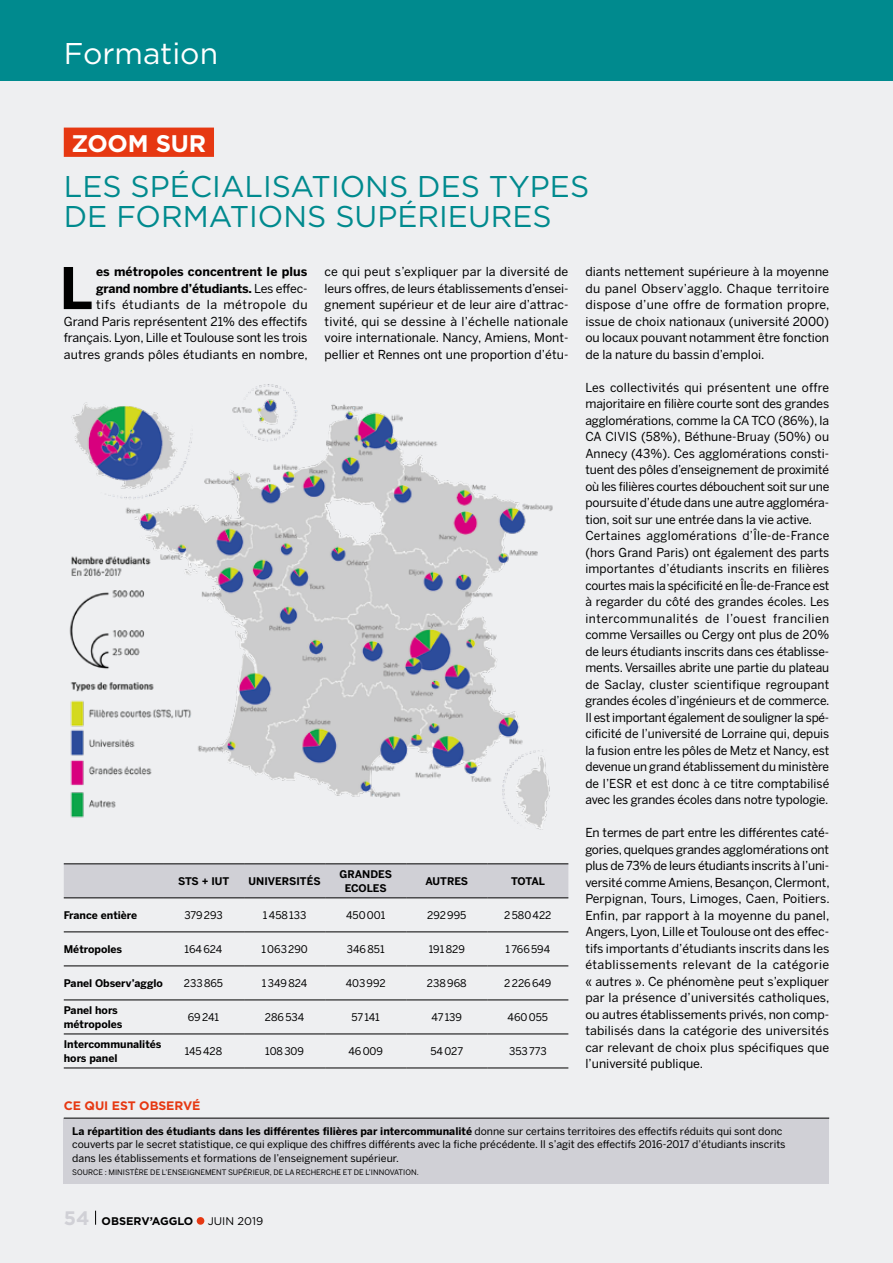
<style>
.page{position:relative;width:893px;height:1263px;background:#eeeff1}
.page>*{position:absolute;margin:0;border:0;box-sizing:border-box;transform-origin:0 0}
.t1{font:700 56.85px "Benton Sans";color:#000}
.t2{font:30px/30px "Gotham";color:#008a8e}
.t3{font:30px "Gotham";color:#fff}
.t4{font:700 24px "Gotham";letter-spacing:-.005em;color:#fff}
.t5{font:12.3px/16.5px "Benton Sans";letter-spacing:-.005em;color:#000;text-align:justify}
.t6{font:700 12.3px "Gotham";letter-spacing:-.005em;color:#e63812}
.t7{font:700 11.1px "Gotham";color:#000}
.t8{font:11.1px "Gotham";color:#000}
.t9{font:10.5px/13.5px "Benton Sans";color:#000}
.t10{font:700 10.5px/13.5px "Benton Sans";color:#000}
.t11{font:7.5px "Benton Sans";color:#000}
.s1{font-weight:700}
.s2{font-size:19.5px;color:#d0d0d6}
</style>
<div class="page">
<svg style="left:95px;top:1211px;width:1px;height:14px"></svg>
<div style="left:197px;top:1217px;width:7px;height:8px;background:#e63812;border-radius:50%"></div>
<div style="left:64px;top:1118px;width:765px;height:66px;background:#d0d0d6"></div>
<hr style="left:64px;top:1118px;width:765px;height:1px;background:#000">
<div style="left:64px;top:128px;width:150px;height:29px;background:#e63812"></div>
<img style="left:69px;top:384px;width:484px;height:446px">
<div style="left:64px;top:864px;width:504px;height:34px;background:#d0d0d6"></div>
<hr style="left:64px;top:863px;width:99px;height:1px;background:#000">
<hr style="left:163px;top:863px;width:81px;height:1px;background:#000">
<hr style="left:244px;top:863px;width:81px;height:1px;background:#000">
<hr style="left:325px;top:863px;width:81px;height:1px;background:#000">
<hr style="left:406px;top:863px;width:81px;height:1px;background:#000">
<hr style="left:487px;top:863px;width:81px;height:1px;background:#000">
<hr style="left:64px;top:898px;width:99px;height:1px;background:#000">
<hr style="left:163px;top:898px;width:81px;height:1px;background:#000">
<hr style="left:244px;top:898px;width:81px;height:1px;background:#000">
<hr style="left:325px;top:898px;width:81px;height:1px;background:#000">
<hr style="left:406px;top:898px;width:81px;height:1px;background:#000">
<hr style="left:487px;top:898px;width:81px;height:1px;background:#000">
<hr style="left:64px;top:932px;width:99px;height:1px;background:#000">
<hr style="left:163px;top:932px;width:81px;height:1px;background:#000">
<hr style="left:244px;top:932px;width:81px;height:1px;background:#000">
<hr style="left:325px;top:932px;width:81px;height:1px;background:#000">
<hr style="left:406px;top:932px;width:81px;height:1px;background:#000">
<hr style="left:487px;top:932px;width:81px;height:1px;background:#000">
<hr style="left:64px;top:966px;width:99px;height:1px;background:#000">
<hr style="left:163px;top:966px;width:81px;height:1px;background:#000">
<hr style="left:244px;top:966px;width:81px;height:1px;background:#000">
<hr style="left:325px;top:966px;width:81px;height:1px;background:#000">
<hr style="left:406px;top:966px;width:81px;height:1px;background:#000">
<hr style="left:487px;top:966px;width:81px;height:1px;background:#000">
<hr style="left:64px;top:1000px;width:99px;height:1px;background:#000">
<hr style="left:163px;top:1000px;width:81px;height:1px;background:#000">
<hr style="left:244px;top:1000px;width:81px;height:1px;background:#000">
<hr style="left:325px;top:1000px;width:81px;height:1px;background:#000">
<hr style="left:406px;top:1000px;width:81px;height:1px;background:#000">
<hr style="left:487px;top:1000px;width:81px;height:1px;background:#000">
<hr style="left:64px;top:1034px;width:99px;height:1px;background:#000">
<hr style="left:163px;top:1034px;width:81px;height:1px;background:#000">
<hr style="left:244px;top:1034px;width:81px;height:1px;background:#000">
<hr style="left:325px;top:1034px;width:81px;height:1px;background:#000">
<hr style="left:406px;top:1034px;width:81px;height:1px;background:#000">
<hr style="left:487px;top:1034px;width:81px;height:1px;background:#000">
<hr style="left:64px;top:1068px;width:99px;height:1px;background:#000">
<hr style="left:163px;top:1068px;width:81px;height:1px;background:#000">
<hr style="left:244px;top:1068px;width:81px;height:1px;background:#000">
<hr style="left:325px;top:1068px;width:81px;height:1px;background:#000">
<hr style="left:406px;top:1068px;width:81px;height:1px;background:#000">
<hr style="left:487px;top:1068px;width:81px;height:1px;background:#000">
<div style="left:0;top:0;width:893px;height:81px;background:#008a8e"></div>
<h2 class="t3" style="left:64px;top:34px;width:156px">Formation</h2>
<h3 class="t4" style="left:71px;top:127px;width:136px">ZOOM SUR</h3>
<h2 class="t2" style="left:64px;top:170px;width:527px">LES SPÉCIALISATIONS DES TYPES<br>DE FORMATIONS SUPÉRIEURES</h2>
<p class="t5" style="left:64px;top:263px;width:246px;text-align:right"><span class="s1">es métropoles concentrent le plus grand nombre d’étudiants.</span> Les effec-<br>tifs étudiants de la métropole du Grand Paris représentent 21% des effectifs français. Lyon, Lille et Toulouse sont les trois autres grands pôles étudiants en nombre,</p>
<p class="t5" style="left:325px;top:263px;width:245px">ce qui peut s’expliquer par la diversité de leurs offres, de leurs établissements d’ensei&shy;gnement supérieur et de leur aire d’attrac&shy;tivité, qui se dessine à l’échelle nationale voire internationale. Nancy, Amiens, Mont&shy;pellier et Rennes ont une proportion d’étu-</p>
<p class="t5" style="left:585px;top:263px;width:246px">diants nettement supérieure à la moyenne du panel Observ’agglo. Chaque territoire dispose d’une offre de formation propre, issue de choix nationaux (université 2000) ou locaux pouvant notamment être fonction de la nature du bassin d’emploi.</p>
<p class="t5" style="left:585px;top:379px;width:246px;text-align:left">Les collectivités qui présentent une offre majoritaire en filière courte sont des grandes agglomérations, comme la CA TCO (86%), la CA CIVIS (58%), Béthune-Bruay (50%) ou Annecy (43%). Ces agglomérations consti&shy;tuent des pôles d’enseignement de proximité où les filières courtes débouchent soit sur une poursuite d’étude dans une autre aggloméra&shy;tion, soit sur une entrée dans la vie active.<br>Certaines agglomérations d’Île-de-France (hors Grand Paris) ont également des parts importantes d’étudiants inscrits en filières courtes mais la spécificité en Île-de-France est à regarder du côté des grandes écoles. Les intercommunalités de l’ouest francilien comme Versailles ou Cergy ont plus de 20% de leurs étudiants inscrits dans ces établisse&shy;ments. Versailles abrite une partie du plateau de Saclay, cluster scientifique regroupant grandes écoles d’ingénieurs et de commerce.<br>Il est important également de souligner la spé&shy;cificité de l’université de Lorraine qui, depuis la fusion entre les pôles de Metz et Nancy, est devenue un grand établissement du ministère de l’ESR et est donc à ce titre comptabilisé avec les grandes écoles dans notre typologie.</p>
<p class="t5" style="left:585px;top:824px;width:246px">En termes de part entre les différentes caté&shy;gories, quelques grandes agglomérations ont plus de 73% de leurs étudiants inscrits à l’uni&shy;versité comme Amiens, Besançon, Clermont, Perpignan, Tours, Limoges, Caen, Poitiers.<br>Enfin, par rapport à la moyenne du panel, Angers, Lyon, Lille et Toulouse ont des effec&shy;tifs importants d’étudiants inscrits dans les établissements relevant de la catégorie « autres ». Ce phénomène peut s’expliquer par la présence d’universités catholiques, ou autres établissements privés, non comp&shy;tabilisés dans la catégorie des universités car relevant de choix plus spécifiques que l’université publique.</p>
<p class="t6" style="left:64px;top:1097px;width:138px">CE QUI EST OBSERVÉ</p>
<p class="t9" style="left:72px;top:1124px;width:715px"><span class="s1">La répartition des étudiants dans les différentes filières par intercommunalité</span> donne sur certains territoires des effectifs réduits qui sont donc couverts par le secret statistique, ce qui explique des chiffres différents avec la fiche précédente. Il s’agit des effectifs 2016-2017 d’étudiants inscrits dans les établissements et formations de l’enseignement supérieur.</p>
<p class="t11" style="left:72px;top:1168px;width:348px">SOURCE : MINISTÈRE DE L’ENSEIGNEMENT SUPÉRIEUR, DE LA RECHERCHE ET DE L’INNOVATION.</p>
<h1 class="t1" style="left:59px;top:254px;width:35px">L</h1>
<p class="t10" style="left:178px;top:874px;width:53px">STS + IUT</p>
<p class="t10" style="left:249px;top:874px;width:73px">UNIVERSITÉS</p>
<p class="t10" style="left:339px;top:867px;width:54px;text-align:center">GRANDES<br>ECOLES</p>
<p class="t10" style="left:425px;top:874px;width:44px">AUTRES</p>
<p class="t10" style="left:511px;top:874px;width:35px">TOTAL</p>
<p class="t10" style="left:64px;top:908px;width:75px">France entière</p>
<p class="t9" style="left:184px;top:908px;width:40px">379293</p>
<p class="t9" style="left:263px;top:908px;width:45px">1458133</p>
<p class="t9" style="left:346px;top:908px;width:41px">450001</p>
<p class="t9" style="left:427px;top:908px;width:41px">292995</p>
<p class="t9" style="left:504px;top:908px;width:49px">2580422</p>
<p class="t10" style="left:64px;top:942px;width:60px">Métropoles</p>
<p class="t9" style="left:185px;top:942px;width:39px">164624</p>
<p class="t9" style="left:261px;top:942px;width:48px">1063290</p>
<p class="t9" style="left:347px;top:942px;width:39px">346851</p>
<p class="t9" style="left:429px;top:942px;width:38px">191829</p>
<p class="t9" style="left:505px;top:942px;width:46px">1766594</p>
<p class="t10" style="left:64px;top:976px;width:101px">Panel Observ’agglo</p>
<p class="t9" style="left:184px;top:976px;width:41px">233865</p>
<p class="t9" style="left:262px;top:976px;width:47px">1349824</p>
<p class="t9" style="left:346px;top:976px;width:41px">403992</p>
<p class="t9" style="left:427px;top:976px;width:41px">238968</p>
<p class="t9" style="left:504px;top:976px;width:49px">2226649</p>
<p class="t10" style="left:64px;top:1003px;width:60px">Panel hors métropoles</p>
<p class="t9" style="left:188px;top:1010px;width:33px">69241</p>
<p class="t9" style="left:265px;top:1010px;width:41px">286534</p>
<p class="t9" style="left:352px;top:1010px;width:30px">57141</p>
<p class="t9" style="left:431px;top:1010px;width:32px">47139</p>
<p class="t9" style="left:508px;top:1010px;width:42px">460055</p>
<p class="t10" style="left:64px;top:1038px;width:99px">Intercommunalités hors panel</p>
<p class="t9" style="left:185px;top:1044px;width:39px">145428</p>
<p class="t9" style="left:265px;top:1044px;width:40px">108309</p>
<p class="t9" style="left:348px;top:1044px;width:36px">46009</p>
<p class="t9" style="left:430px;top:1044px;width:34px">54027</p>
<p class="t9" style="left:509px;top:1044px;width:39px">353773</p>
<p class="t7" style="left:64px;top:1213px;width:131px"><span class="s2">54</span> OBSERV’AGGLO</p>
<p class="t8" style="left:208px;top:1214px;width:57px">JUIN 2019</p>
</div>
